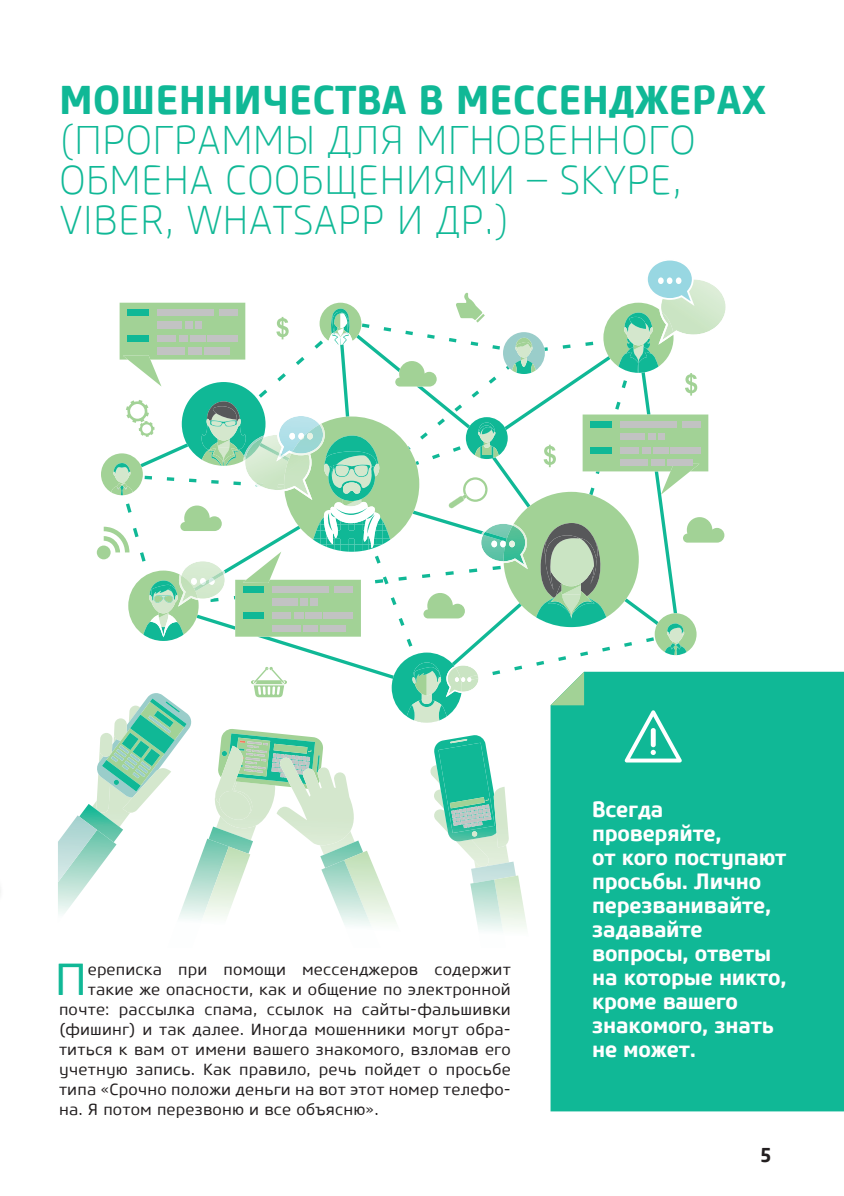
<style>
.page{position:relative;width:844px;height:1196px;background:#fff}
.page>*{position:absolute;margin:0;border:0;box-sizing:border-box;transform-origin:0 0}
.t1{font:44.6px "Core Sans M45";color:#10b896}
.t2{font:200 40px/40px "Core Sans M25";color:#10b896}
.t3{font:700 40px "Core Sans MSC65";color:#10b896}
.t4{font:700 22px/24px "Core Sans M65";letter-spacing:-.01em;color:#fff}
.t5{font:700 20px "Core Sans M65";color:#231f20}
.t6{font:16px "Core Sans M45";letter-spacing:.01em;color:#231f20}
</style>
<div class="page">
<div style="left:550px;top:671px;width:294px;height:440px;background:#10b896"></div>
<svg style="left:58px;top:260px;width:669px;height:687px"></svg>
<h2 class="t3" style="left:59px;top:80px;width:708px">МОШЕННИЧЕСТВА В МЕССЕНДЖЕРАХ</h2>
<h2 class="t2" style="left:59px;top:123px;width:638px">(ПРОГРАММЫ ДЛЯ МГНОВЕННОГО<br>ОБМЕНА СООБЩЕНИЯМИ – SKYPE,<br>VIBER, WHATSAPP И ДР.)</h2>
<h1 class="t1" style="left:55px;top:959px;width:34px">П</h1>
<p class="t6" style="left:88px;top:962px;width:424px">ереписка при помощи мессенджеров содержит</p>
<p class="t6" style="left:88px;top:982px;width:424px">такие же опасности, как и общение по электронной</p>
<p class="t6" style="left:59px;top:1002px;width:453px">почте: рассылка спама, ссылок на сайты-фальшивки</p>
<p class="t6" style="left:59px;top:1022px;width:453px">(фишинг) и так далее. Иногда мошенники могут обра-</p>
<p class="t6" style="left:59px;top:1042px;width:453px">титься к вам от имени вашего знакомого, взломав его</p>
<p class="t6" style="left:59px;top:1062px;width:453px">учетную запись. Как правило, речь пойдет о просьбе</p>
<p class="t6" style="left:59px;top:1082px;width:453px">типа «Срочно положи деньги на вот этот номер телефо-</p>
<p class="t6" style="left:59px;top:1102px;width:321px">на. Я потом перезвоню и все объясню».</p>
<h3 class="t4" style="left:592px;top:798px;width:196px">Всегда проверяйте,<br>от кого поступают просьбы. Лично перезванивайте, задавайте вопросы, ответы на которые никто, кроме вашего знакомого, знать не может.</h3>
<p class="t5" style="left:760px;top:1146px;width:13px">5</p>
</div>
